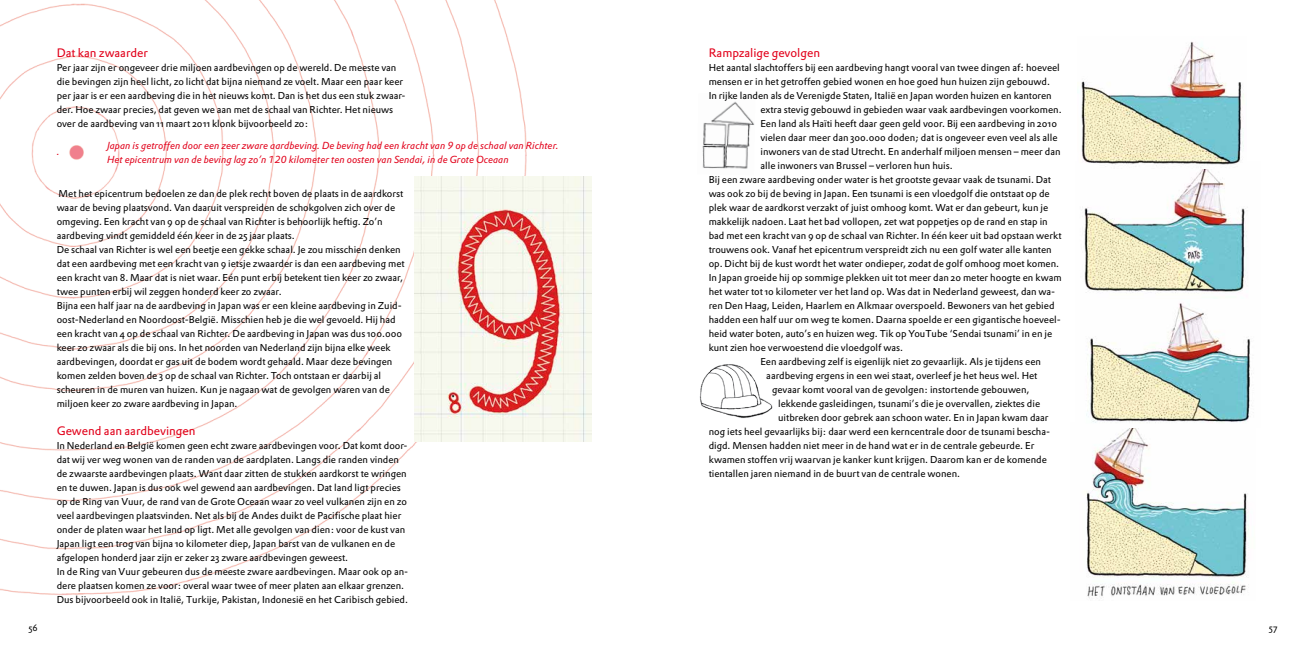
<style>
.page{position:relative;width:1304px;height:652px;background:#fff}
.page>*{position:absolute;margin:0;border:0;box-sizing:border-box;transform-origin:0 0}
.t1{font:12px "DTL Prokyon ST";color:#e2001a}
.t2{font:italic 10px/14px "DTL Prokyon TOT";color:#e2001a}
.t3{font:9.8px/14px "DTL Prokyon ST";color:#000}
.t4{font:9px "DTL Prokyon ST";color:#000}
</style>
<div class="page">
<img style="left:0;top:0;width:544px;height:596px">
<img style="left:1086px;top:428px;width:163px;height:171px">
<img style="left:1084px;top:169px;width:166px;height:254px">
<img style="left:1081px;top:41px;width:163px;height:124px">
<img style="left:699px;top:364px;width:74px;height:54px">
<img style="left:702px;top:101px;width:53px;height:68px">
<img style="left:415px;top:176px;width:177px;height:265px">
<p class="t1" style="left:57px;top:45px;width:93px">Dat kan zwaarder</p>
<p class="t3" style="left:57px;top:60px;width:350px">Per jaar zijn er ongeveer drie miljoen aardbevingen op de wereld. De meeste van die bevingen zijn heel licht, zo licht dat bijna niemand ze voelt. Maar een paar keer per jaar is er een aardbeving die in het nieuws komt. Dan is het dus een stuk zwaar&shy;der. Hoe zwaar precies, dat geven we aan met de schaal van Richter. Het nieuws over de aardbeving van 11 maart 2011 klonk bijvoorbeeld zo:</p>
<p class="t2" style="left:57px;top:144px;width:4px">.</p>
<p class="t3" style="left:57px;top:186px;width:350px">Met het epicentrum bedoelen ze dan de plek recht boven de plaats in de aardkorst waar de beving plaatsvond. Van daaruit verspreiden de schokgolven zich over de omgeving. Een kracht van 9 op de schaal van Richter is behoorlijk heftig. Zo’n aardbeving vindt gemiddeld één keer in de 25 jaar plaats.<br>De schaal van Richter is wel een beetje een gekke schaal. Je zou misschien denken dat een aardbeving met een kracht van 9 ietsje zwaarder is dan een aardbeving met een kracht van 8. Maar dat is niet waar. Eén punt erbij betekent tien keer zo zwaar, twee punten erbij wil zeggen honderd keer zo zwaar.<br>Bijna een half jaar na de aardbeving in Japan was er een kleine aardbeving in Zuid&shy;oost-Nederland en Noordoost-België. Misschien heb je die wel gevoeld. Hij had een kracht van 4 op de schaal van Richter. De aardbeving in Japan was dus 100.000 keer zo zwaar als die bij ons. In het noorden van Nederland zijn bijna elke week aardbevingen, doordat er gas uit de bodem wordt gehaald. Maar deze bevingen komen zelden boven de 3 op de schaal van Richter. Toch ontstaan er daarbij al scheuren in de muren van huizen. Kun je nagaan wat de gevolgen waren van de miljoen keer zo zware aardbeving in Japan.</p>
<p class="t1" style="left:57px;top:423px;width:140px">Gewend aan aardbevingen</p>
<p class="t3" style="left:57px;top:438px;width:353px">In Nederland en België komen geen echt zware aardbevingen voor. Dat komt door&shy;dat wij ver weg wonen van de randen van de aardplaten. Langs die randen vinden de zwaarste aardbevingen plaats. Want daar zitten de stukken aardkorst te wringen en te duwen. Japan is dus ook wel gewend aan aardbevingen. Dat land ligt precies op de Ring van Vuur, de rand van de Grote Oceaan waar zo veel vulkanen zijn en zo veel aardbevingen plaatsvinden. Net als bij de Andes duikt de Pacifische plaat hier onder de platen waar het land op ligt. Met alle gevolgen van dien: voor de kust van Japan ligt een trog van bijna 10 kilometer diep, Japan barst van de vulkanen en de afgelopen honderd jaar zijn er zeker 23 zware aardbevingen geweest.<br>In de Ring van Vuur gebeuren dus de meeste zware aardbevingen. Maar ook op an&shy;dere plaatsen komen ze voor: overal waar twee of meer platen aan elkaar grenzen.<br>Dus bijvoorbeeld ook in Italië, Turkije, Pakistan, Indonesië en het Caribisch gebied.</p>
<p class="t2" style="left:107px;top:138px;width:453px">Japan is getroffen door een zeer zware aardbeving. De beving had een kracht van 9 op de schaal van Richter.<br>Het epicentrum van de beving lag zo’n 120 kilometer ten oosten van Sendai, in de Grote Oceaan</p>
<p class="t1" style="left:709px;top:45px;width:113px">Rampzalige gevolgen</p>
<p class="t3" style="left:709px;top:60px;width:353px">Het aantal slachtoffers bij een aardbeving hangt vooral van twee dingen af: hoeveel</p>
<p class="t3" style="left:709px;top:74px;width:343px">mensen er in het getroffen gebied wonen en hoe goed hun huizen zijn gebouwd.</p>
<p class="t3" style="left:709px;top:88px;width:345px">In rijke landen als de Verenigde Staten, Italië en Japan worden huizen en kantoren</p>
<p class="t3" style="left:760px;top:102px;width:303px">extra stevig gebouwd in gebieden waar vaak aardbevingen voorkomen.</p>
<p class="t3" style="left:760px;top:116px;width:298px">Een land als Haïti heeft daar geen geld voor. Bij een aardbeving in 2010</p>
<p class="t3" style="left:760px;top:130px;width:299px">vielen daar meer dan 300.000 doden; dat is ongeveer even veel als alle</p>
<p class="t3" style="left:760px;top:144px;width:302px">inwoners van de stad Utrecht. En anderhalf miljoen mensen – meer dan</p>
<p class="t3" style="left:760px;top:158px;width:194px">alle inwoners van Brussel – verloren hun huis.</p>
<p class="t3" style="left:709px;top:172px;width:344px">Bij een zware aardbeving onder water is het grootste gevaar vaak de tsunami. Dat</p>
<p class="t3" style="left:709px;top:186px;width:342px">was ook zo bij de beving in Japan. Een tsunami is een vloedgolf die ontstaat op de</p>
<p class="t3" style="left:709px;top:200px;width:341px">plek waar de aardkorst verzakt of juist omhoog komt. Wat er dan gebeurt, kun je</p>
<p class="t3" style="left:709px;top:214px;width:341px">makkelijk nadoen. Laat het bad vollopen, zet wat poppetjes op de rand en stap in</p>
<p class="t3" style="left:709px;top:228px;width:355px">bad met een kracht van 9 op de schaal van Richter. In één keer uit bad opstaan werkt</p>
<p class="t3" style="left:709px;top:242px;width:345px">trouwens ook. Vanaf het epicentrum verspreidt zich nu een golf water alle kanten</p>
<p class="t3" style="left:709px;top:256px;width:352px">op. Dicht bij de kust wordt het water ondieper, zodat de golf omhoog moet komen.</p>
<p class="t3" style="left:709px;top:270px;width:354px">In Japan groeide hij op sommige plekken uit tot meer dan 20 meter hoogte en kwam</p>
<p class="t3" style="left:709px;top:284px;width:348px">het water tot 10 kilometer ver het land op. Was dat in Nederland geweest, dan wa-</p>
<p class="t3" style="left:709px;top:298px;width:347px">ren Den Haag, Leiden, Haarlem en Alkmaar overspoeld. Bewoners van het gebied</p>
<p class="t3" style="left:709px;top:312px;width:354px">hadden een half uur om weg te komen. Daarna spoelde er een gigantische hoeveel-</p>
<p class="t3" style="left:709px;top:326px;width:345px">heid water boten, auto’s en huizen weg. Tik op YouTube ‘Sendai tsunami’ in en je</p>
<p class="t3" style="left:709px;top:340px;width:196px">kunt zien hoe verwoestend die vloedgolf was.</p>
<p class="t3" style="left:760px;top:354px;width:282px">Een aardbeving zelf is eigenlijk niet zo gevaarlijk. Als je tijdens een</p>
<p class="t3" style="left:766px;top:368px;width:273px">aardbeving ergens in een wei staat, overleef je het heus wel. Het</p>
<p class="t3" style="left:772px;top:382px;width:259px">gevaar komt vooral van de gevolgen: instortende gebouwen,</p>
<p class="t3" style="left:778px;top:396px;width:264px">lekkende gasleidingen, tsunami’s die je overvallen, ziektes die</p>
<p class="t3" style="left:778px;top:410px;width:272px">uitbreken door gebrek aan schoon water. En in Japan kwam daar</p>
<p class="t3" style="left:709px;top:424px;width:343px">nog iets heel gevaarlijks bij: daar werd een kerncentrale door de tsunami bescha-</p>
<p class="t3" style="left:709px;top:438px;width:327px">digd. Mensen hadden niet meer in de hand wat er in de centrale gebeurde. Er</p>
<p class="t3" style="left:709px;top:452px;width:340px">kwamen stoffen vrij waarvan je kanker kunt krijgen. Daarom kan er de komende</p>
<p class="t3" style="left:709px;top:466px;width:253px">tientallen jaren niemand in de buurt van de centrale wonen.</p>
<p class="t4" style="left:28px;top:622px;width:11px">56</p>
<p class="t4" style="left:1269px;top:622px;width:10px">57</p>
</div>
